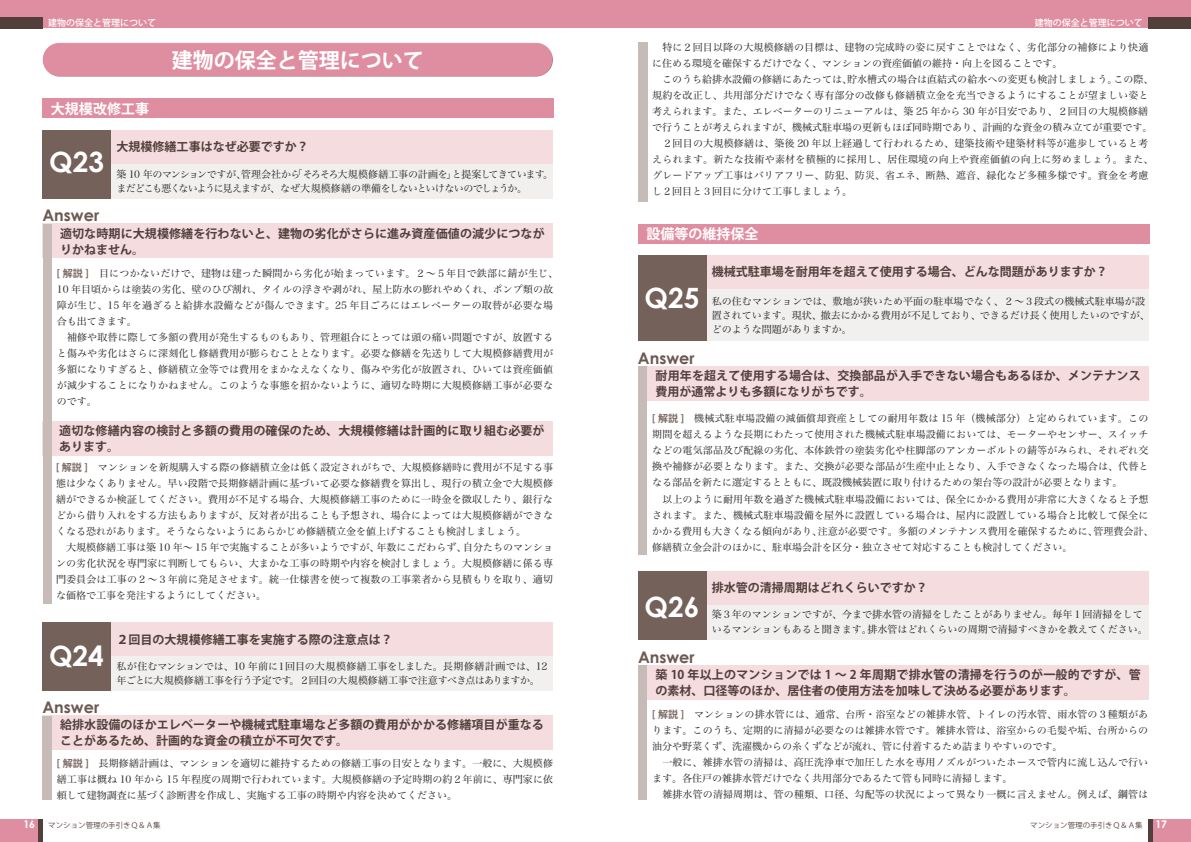
<style>
.page{position:relative;width:1191px;height:842px;background:#fff}
.page>*{position:absolute;margin:0;border:0;box-sizing:border-box;transform-origin:0 0}
._2設問見出し{font:700 28px "Century Gothic";color:#fff}
._1章タイトル{font:700 21px "Koz Go Pr 6 N";color:#fff}
.A_no{font:700 16px "Century Gothic";color:#6d5952}
._１章小見出し{font:700 14px "Koz Go Pr 6 N";color:#fff}
._3回答見出し{font:700 12px/16px "Koz Go Pr 6 N";letter-spacing:.01em;color:#503f3a}
._2設問見出し-2{font:700 12px "Koz Go Pr 6 N";color:#503f3a}
._4解説{font:10px/16px "Hira Min Pro N W3";letter-spacing:.005em;color:#231f20}
._2設問詳細{font:10px/14px "Hira Min Pro N W3";color:#231f20}
._2設問詳細-2{font:10px/14px "Hira Min Pro N W3";letter-spacing:-.06em;color:#231f20}
.t1{font:500 9px "Koz Go Pr 6 N";color:#fff}
.t2{font:7.5px "Koz Go Pr 6 N";color:#503f3a}
.s1{font-family:"Koz Go Pr 6 N";font-weight:700;color:#7a6761}
.s2{font-family:"Century Gothic";font-weight:700;font-size:10.5px;color:#fff}
</style>
<div class="page">
<div style="left:0;top:0;width:595px;height:28px;background:#df8ea1"></div>
<div style="left:0;top:17px;width:43px;height:11px;background:#503f3a"></div>
<div style="left:0;top:819px;width:43px;height:23px;background:#df8ea1"></div>
<div style="left:595px;top:0;width:596px;height:28px;background:#df8ea1"></div>
<div style="left:1148px;top:17px;width:43px;height:11px;background:#503f3a"></div>
<div style="left:1148px;top:819px;width:43px;height:23px;background:#df8ea1"></div>
<div style="left:43px;top:421px;width:510px;height:34px;background:#f4dcdf"></div>
<div style="left:42px;top:224px;width:511px;height:34px;background:#f4dcdf"></div>
<div style="left:42px;top:130px;width:510px;height:34px;background:#f4dcdf"></div>
<div style="left:42px;top:164px;width:510px;height:34px;background:#f1f0ee"></div>
<div style="left:42px;top:130px;width:68px;height:68px;background:#73615a"></div>
<div style="left:43px;top:224px;width:8px;height:379px;background:#c6bbb7"></div>
<div style="left:42px;top:716px;width:511px;height:34px;background:#f4dcdf"></div>
<div style="left:42px;top:622px;width:510px;height:34px;background:#f4dcdf"></div>
<div style="left:42px;top:656px;width:510px;height:34px;background:#f1f0ee"></div>
<div style="left:42px;top:622px;width:68px;height:68px;background:#73615a"></div>
<div style="left:42px;top:716px;width:10px;height:83px;background:#c6bbb7"></div>
<div style="left:638px;top:43px;width:9px;height:159px;background:#c6bbb7"></div>
<div style="left:638px;top:366px;width:510px;height:34px;background:#f4dcdf"></div>
<div style="left:638px;top:255px;width:510px;height:34px;background:#f4dcdf"></div>
<div style="left:638px;top:289px;width:510px;height:51px;background:#f1f0ee"></div>
<div style="left:638px;top:255px;width:68px;height:85px;background:#73615a"></div>
<div style="left:638px;top:366px;width:8px;height:189px;background:#c6bbb7"></div>
<div style="left:638px;top:665px;width:510px;height:34px;background:#f4dcdf"></div>
<div style="left:638px;top:571px;width:510px;height:34px;background:#f4dcdf"></div>
<div style="left:638px;top:605px;width:510px;height:34px;background:#f1f0ee"></div>
<div style="left:638px;top:571px;width:68px;height:68px;background:#73615a"></div>
<div style="left:638px;top:665px;width:8px;height:135px;background:#c6bbb7"></div>
<div style="left:38px;top:819px;width:5px;height:23px;background:#503f3a"></div>
<hr style="left:1148px;top:819px;width:4px;height:23px;background:#503f3a">
<div style="left:42px;top:41px;width:510px;height:26px;background:#fff;opacity:.75"></div>
<div style="left:42px;top:48px;width:512px;height:29px;background:#df8ea1"></div>
<div style="left:42px;top:98px;width:512px;height:20px;background:#df8ea1"></div>
<div style="left:638px;top:224px;width:511px;height:20px;background:#df8ea1"></div>
<p class="t1" style="left:48px;top:18px;width:109px">建物の保全と管理について</p>
<p class="t1" style="left:1034px;top:18px;width:109px">建物の保全と管理について</p>
<p class="_1章タイトル" style="left:172px;top:48px;width:254px">建物の保全と管理について</p>
<p class="_１章小見出し" style="left:51px;top:101px;width:99px">大規模改修工事</p>
<p class="_2設問見出し-2" style="left:117px;top:140px;width:194px">大規模修繕工事はなぜ必要ですか？</p>
<p class="_2設問詳細-2" style="left:117px;top:166px;width:438px">築 10 年のマンションですが、管理会社から「そろそろ大規模修繕工事の計画を」と提案してきています。まだどこも悪くないように見えますが、なぜ大規模修繕の準備をしないといけないのでしょうか。</p>
<p class="A_no" style="left:42px;top:206px;width:58px">Answer</p>
<p class="_3回答見出し" style="left:60px;top:226px;width:486px">適切な時期に大規模修繕を行わないと、建物の劣化がさらに進み資産価値の減少につながりかねません。</p>
<p class="_2設問見出し" style="left:49px;top:144px;width:56px">Q23</p>
<p class="_4解説" style="left:57px;top:264px;width:503px"><span class="s1">[ 解説 ]　</span>目につかないだけで、建物は建った瞬間から劣化が始まっています。２～５年目で鉄部に錆が生じ、10 年目頃からは塗装の劣化、壁のひび割れ、タイルの浮きや剥がれ、屋上防水の膨れやめくれ、ポンプ類の故障が生じ、15 年を過ぎると給排水設備などが傷んできます。25 年目ごろにはエレベーターの取替が必要な場合も出てきます。</p>
<p class="_4解説" style="left:57px;top:328px;width:498px;text-align:justify">　補修や取替に際して多額の費用が発生するものもあり、管理組合にとっては頭の痛い問題ですが、放置すると傷みや劣化はさらに深刻化し修繕費用が膨らむこととなります。必要な修繕を先送りして大規模修繕費用が多額になりすぎると、修繕積立金等では費用をまかなえなくなり、傷みや劣化が放置され、ひいては資産価値が減少することになりかねません。このような事態を招かないように、適切な時期に大規模修繕工事が必要なのです。</p>
<p class="_3回答見出し" style="left:59px;top:422px;width:487px">適切な修繕内容の検討と多額の費用の確保のため、大規模修繕は計画的に取り組む必要があります。</p>
<p class="_4解説" style="left:56px;top:459px;width:499px;text-align:justify"><span class="s1">[ 解説 ]　</span>マンションを新規購入する際の修繕積立金は低く設定されがちで、大規模修繕時に費用が不足する事態は少なくありません。早い段階で長期修繕計画に基づいて必要な修繕費を算出し、現行の積立金で大規模修繕ができるか検証してください。費用が不足する場合、大規模修繕工事のために一時金を徴収したり、銀行などから借り入れをする方法もありますが、反対者が出ることも予想され、場合によっては大規模修繕ができなくなる恐れがあります。そうならないようにあらかじめ修繕積立金を値上げすることも検討しましょう。</p>
<p class="_4解説" style="left:56px;top:539px;width:498px;text-align:justify">　大規模修繕工事は築 10 年～ 15 年で実施することが多いようですが、年数にこだわらず、自分たちのマンションの劣化状況を専門家に判断してもらい、大まかな工事の時期や内容を検討しましょう。大規模修繕に係る専門委員会は工事の２～３年前に発足させます。統一仕様書を使って複数の工事業者から見積もりを取り、適切な価格で工事を発注するようにしてください。</p>
<p class="_2設問見出し-2" style="left:117px;top:633px;width:278px">２回目の大規模修繕工事を実施する際の注意点は？</p>
<p class="_2設問詳細" style="left:117px;top:658px;width:432px">私が住むマンションでは、10 年前に１回目の大規模修繕工事をしました。長期修繕計画では、12年ごとに大規模修繕工事を行う予定です。２回目の大規模修繕工事で注意すべき点はありますか。</p>
<p class="_3回答見出し" style="left:60px;top:717px;width:485px">給排水設備のほかエレベーターや機械式駐車場など多額の費用がかかる修繕項目が重なることがあるため、計画的な資金の積立が不可欠です。</p>
<p class="_4解説" style="left:57px;top:754px;width:498px;text-align:justify"><span class="s1">[ 解説 ]　</span>長期修繕計画は、マンションを適切に維持するための修繕工事の目安となります。一般に、大規模修繕工事は概ね 10 年から 15 年程度の周期で行われています。大規模修繕の予定時期の約２年前に、専門家に依頼して建物調査に基づく診断書を作成し、実施する工事の時期や内容を決めてください。</p>
<p class="_2設問見出し" style="left:49px;top:638px;width:56px">Q24</p>
<p class="A_no" style="left:42px;top:697px;width:58px">Answer</p>
<p class="_4解説" style="left:652px;top:39px;width:497px">　特に２回目以降の大規模修繕の目標は、建物の完成時の姿に戻すことではなく、劣化部分の補修により快適に住める環境を確保するだけでなく、マンションの資産価値の維持・向上を図ることです。</p>
<p class="_4解説" style="left:652px;top:71px;width:503px">　このうち給排水設備の修繕にあたっては、貯水槽式の場合は直結式の給水への変更も検討しましょう。この際、規約を改正し、共用部分だけでなく専有部分の改修も修繕積立金を充当できるようにすることが望ましい姿と考えられます。また、エレベーターのリニューアルは、築 25 年から 30 年が目安であり、２回目の大規模修繕で行うことが考えられますが、機械式駐車場の更新もほぼ同時期であり、計画的な資金の積み立てが重要です。</p>
<p class="_4解説" style="left:652px;top:135px;width:503px">　２回目の大規模修繕は、築後 20 年以上経過して行われるため、建築技術や建築材料等が進歩していると考えられます。新たな技術や素材を積極的に採用し、居住環境の向上や資産価値の向上に努めましょう。また、グレードアップ工事はバリアフリー、防犯、防災、省エネ、断熱、遮音、緑化など多種多様です。資金を考慮し２回目と３回目に分けて工事しましょう。</p>
<p class="_１章小見出し" style="left:646px;top:226px;width:113px">設備等の維持保全</p>
<p class="_2設問見出し-2" style="left:711px;top:265px;width:397px">機械式駐車場を耐用年を超えて使用する場合、どんな問題がありますか？</p>
<p class="_2設問詳細" style="left:711px;top:293px;width:440px">私の住むマンションでは、敷地が狭いため平面の駐車場でなく、２〜３段式の機械式駐車場が設置されています。現状、撤去にかかる費用が不足しており、できるだけ長く使用したいのですが、どのような問題がありますか。</p>
<p class="_3回答見出し" style="left:655px;top:368px;width:486px">耐用年を超えて使用する場合は、交換部品が入手できない場合もあるほか、メンテナンス費用が通常よりも多額になりがちです。</p>
<p class="_2設問見出し" style="left:644px;top:280px;width:56px">Q25</p>
<p class="A_no" style="left:638px;top:348px;width:58px">Answer</p>
<p class="_4解説" style="left:652px;top:410px;width:498px;text-align:justify"><span class="s1">[ 解説 ]　</span>機械式駐車場設備の減価償却資産としての耐用年数は 15 年（機械部分）と定められています。この期間を超えるような長期にわたって使用された機械式駐車場設備においては、モーターやセンサー、スイッチなどの電気部品及び配線の劣化、本体鉄骨の塗装劣化や柱脚部のアンカーボルトの錆等がみられ、それぞれ交換や補修が必要となります。また、交換が必要な部品が生産中止となり、入手できなくなった場合は、代替となる部品を新たに選定するとともに、既設機械装置に取り付けるための架台等の設計が必要となります。</p>
<p class="_4解説" style="left:652px;top:490px;width:503px">　以上のように耐用年数を過ぎた機械式駐車場設備においては、保全にかかる費用が非常に大きくなると予想されます。また、機械式駐車場設備を屋外に設置している場合は、屋内に設置している場合と比較して保全にかかる費用も大きくなる傾向があり、注意が必要です。多額のメンテナンス費用を確保するために、管理費会計、修繕積立金会計のほかに、駐車場会計を区分・独立させて対応することも検討してください。</p>
<p class="_2設問見出し-2" style="left:711px;top:581px;width:217px">排水管の清掃周期はどれくらいですか？</p>
<p class="_2設問詳細" style="left:711px;top:606px;width:437px;line-height:15px">築３年のマンションですが、今まで排水管の清掃をしたことがありません。毎年１回清掃をしているマンションもあると聞きます。排水管はどれくらいの周期で清掃すべきかを教えてください。</p>
<p class="_3回答見出し" style="left:655px;top:667px;width:487px">築 10 年以上のマンションでは 1 〜 2 年周期で排水管の清掃を行うのが一般的ですが、管の素材、口径等のほか、居住者の使用方法を加味して決める必要があります。</p>
<p class="_4解説" style="left:652px;top:705px;width:497px;text-align:justify"><span class="s1">[ 解説 ]　</span>マンションの排水管には、通常、台所・浴室などの雑排水管、トイレの汚水管、雨水管の３種類があります。このうち、定期的に清掃が必要なのは雑排水管です。雑排水管は、浴室からの毛髪や垢、台所からの油分や野菜くず、洗濯機からの糸くずなどが流れ、管に付着するため詰まりやすいのです。</p>
<p class="_4解説" style="left:652px;top:753px;width:497px">　一般に、雑排水管の清掃は、高圧洗浄車で加圧した水を専用ノズルがついたホースで管内に流し込んで行います。各住戸の雑排水管だけでなく共用部分であるたて管も同時に清掃します。</p>
<p class="_4解説" style="left:652px;top:785px;width:497px">　雑排水管の清掃周期は、管の種類、口径、勾配等の状況によって異なり一概に言えません。例えば、鋼管は</p>
<p class="_2設問見出し" style="left:644px;top:589px;width:56px">Q26</p>
<p class="A_no" style="left:638px;top:647px;width:58px">Answer</p>
<p class="t2" style="left:23px;top:821px;width:139px"><span class="s2">16</span> マンション管理の手引きＱ＆Ａ集</p>
<p class="t2" style="left:1030px;top:821px;width:138px">マンション管理の手引きＱ＆Ａ集 <span class="s2">17</span></p>
</div>
